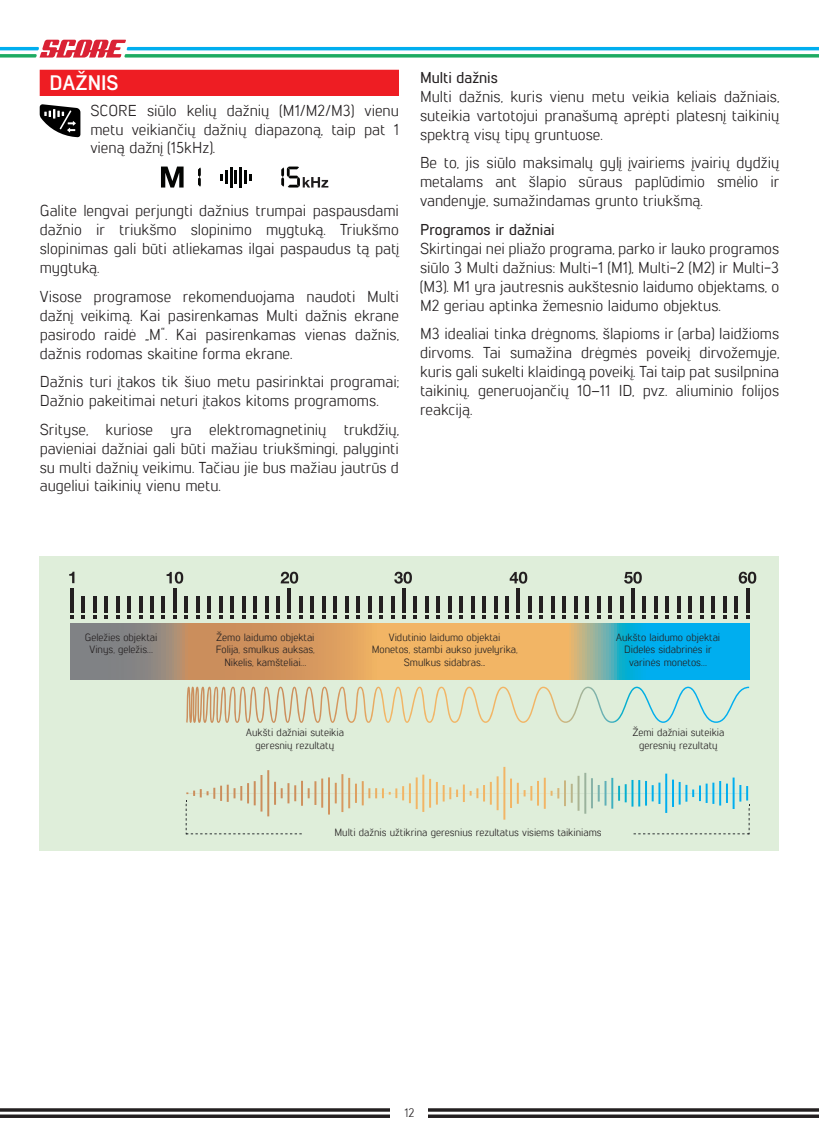
<style>
.page{position:relative;width:819px;height:1141px;background:#fff}
.page>*{position:absolute;margin:0;border:0;box-sizing:border-box;transform-origin:0 0}
.t1{font:700 21px "Lintel";color:#fff}
.t2{font:15.75px/18.9px "Lintel";color:#231f20;text-align:justify}
.t3{font:500 15.75px "Lintel";color:#231f20}
.t4{font:12.25px "Lintel";color:#231f20}
.t5{font:10.5px/12.6px "Lintel";color:#231f20;text-align:center}
</style>
<div class="page">
<svg style="left:0;top:40px;width:819px;height:18px"></svg>
<svg style="left:0;top:1108px;width:819px;height:10px"></svg>
<div style="left:390px;top:1107px;width:38px;height:13px;background:#fff"></div>
<div style="left:40px;top:70px;width:359px;height:26px;background:#ee1d23"></div>
<svg style="left:40px;top:104px;width:40px;height:33px"></svg>
<hr style="left:225px;top:170px;width:3px;height:14px;background:#040503">
<svg style="left:220px;top:174px;width:3px;height:6px"></svg>
<svg style="left:235px;top:170px;width:2px;height:14px"></svg>
<hr style="left:230px;top:167px;width:2px;height:21px;background:#040503">
<svg style="left:244px;top:170px;width:7px;height:14px"></svg>
<hr style="left:239px;top:167px;width:3px;height:21px;background:#040503">
<svg style="left:161px;top:167px;width:40px;height:21px"></svg>
<svg style="left:281px;top:167px;width:47px;height:21px"></svg>
<div style="left:40px;top:556px;width:739px;height:295px;background:#dfeeda"></div>
<svg style="left:70px;top:623px;width:679px;height:56px;background:#a3a385"></svg>
<svg style="left:69px;top:572px;width:5px;height:11px"></svg>
<svg style="left:166px;top:572px;width:17px;height:12px"></svg>
<svg style="left:280px;top:572px;width:18px;height:12px"></svg>
<svg style="left:394px;top:572px;width:18px;height:12px"></svg>
<svg style="left:509px;top:572px;width:18px;height:12px"></svg>
<svg style="left:624px;top:572px;width:17px;height:12px"></svg>
<svg style="left:738px;top:572px;width:18px;height:12px"></svg>
<hr style="left:82px;top:597px;width:3px;height:16px;background:#231f20">
<hr style="left:93px;top:597px;width:3px;height:16px;background:#231f20">
<hr style="left:104px;top:597px;width:4px;height:16px;background:#231f20">
<hr style="left:116px;top:597px;width:3px;height:16px;background:#231f20">
<hr style="left:127px;top:597px;width:4px;height:16px;background:#231f20">
<hr style="left:139px;top:597px;width:3px;height:16px;background:#231f20">
<hr style="left:150px;top:597px;width:4px;height:16px;background:#231f20">
<hr style="left:162px;top:597px;width:3px;height:16px;background:#231f20">
<hr style="left:185px;top:597px;width:3px;height:16px;background:#231f20">
<hr style="left:196px;top:597px;width:3px;height:16px;background:#231f20">
<hr style="left:207px;top:597px;width:4px;height:16px;background:#231f20">
<hr style="left:219px;top:597px;width:3px;height:16px;background:#231f20">
<hr style="left:230px;top:597px;width:4px;height:16px;background:#231f20">
<hr style="left:242px;top:597px;width:3px;height:16px;background:#231f20">
<hr style="left:253px;top:597px;width:4px;height:16px;background:#231f20">
<hr style="left:265px;top:597px;width:3px;height:16px;background:#231f20">
<hr style="left:276px;top:597px;width:4px;height:16px;background:#231f20">
<hr style="left:299px;top:597px;width:3px;height:16px;background:#231f20">
<hr style="left:310px;top:597px;width:4px;height:16px;background:#231f20">
<hr style="left:322px;top:597px;width:3px;height:16px;background:#231f20">
<hr style="left:333px;top:597px;width:4px;height:16px;background:#231f20">
<hr style="left:345px;top:597px;width:3px;height:16px;background:#231f20">
<hr style="left:356px;top:597px;width:4px;height:16px;background:#231f20">
<hr style="left:368px;top:597px;width:3px;height:16px;background:#231f20">
<hr style="left:379px;top:597px;width:4px;height:16px;background:#231f20">
<hr style="left:391px;top:597px;width:3px;height:16px;background:#231f20">
<hr style="left:413px;top:597px;width:4px;height:16px;background:#231f20">
<hr style="left:425px;top:597px;width:3px;height:16px;background:#231f20">
<hr style="left:436px;top:597px;width:4px;height:16px;background:#231f20">
<hr style="left:448px;top:597px;width:3px;height:16px;background:#231f20">
<hr style="left:459px;top:597px;width:4px;height:16px;background:#231f20">
<hr style="left:471px;top:597px;width:3px;height:16px;background:#231f20">
<hr style="left:482px;top:597px;width:4px;height:16px;background:#231f20">
<hr style="left:494px;top:597px;width:3px;height:16px;background:#231f20">
<hr style="left:505px;top:597px;width:3px;height:16px;background:#231f20">
<hr style="left:528px;top:597px;width:3px;height:16px;background:#231f20">
<hr style="left:539px;top:597px;width:4px;height:16px;background:#231f20">
<hr style="left:551px;top:597px;width:3px;height:16px;background:#231f20">
<hr style="left:562px;top:597px;width:4px;height:16px;background:#231f20">
<hr style="left:574px;top:597px;width:3px;height:16px;background:#231f20">
<hr style="left:585px;top:597px;width:4px;height:16px;background:#231f20">
<hr style="left:597px;top:597px;width:3px;height:16px;background:#231f20">
<hr style="left:608px;top:597px;width:3px;height:16px;background:#231f20">
<svg style="left:620px;top:597px;width:3px;height:16px"></svg>
<hr style="left:642px;top:597px;width:4px;height:16px;background:#231f20">
<hr style="left:654px;top:597px;width:3px;height:16px;background:#231f20">
<hr style="left:665px;top:597px;width:4px;height:16px;background:#231f20">
<hr style="left:677px;top:597px;width:3px;height:16px;background:#231f20">
<hr style="left:688px;top:597px;width:4px;height:16px;background:#231f20">
<hr style="left:700px;top:597px;width:3px;height:16px;background:#231f20">
<hr style="left:711px;top:597px;width:3px;height:16px;background:#231f20">
<svg style="left:723px;top:597px;width:3px;height:16px"></svg>
<hr style="left:734px;top:597px;width:3px;height:16px;background:#231f20">
<svg style="left:746px;top:589px;width:3px;height:24px"></svg>
<hr style="left:631px;top:589px;width:3px;height:24px;background:#231f20">
<hr style="left:516px;top:589px;width:4px;height:24px;background:#231f20">
<hr style="left:402px;top:589px;width:3px;height:24px;background:#231f20">
<hr style="left:288px;top:589px;width:3px;height:24px;background:#231f20">
<hr style="left:173px;top:589px;width:4px;height:24px;background:#231f20">
<hr style="left:70px;top:589px;width:4px;height:24px;background:#231f20">
<svg style="left:70px;top:615px;width:4px;height:3px"></svg>
<svg style="left:104px;top:615px;width:4px;height:3px"></svg>
<svg style="left:127px;top:615px;width:4px;height:3px"></svg>
<svg style="left:150px;top:615px;width:4px;height:3px"></svg>
<svg style="left:173px;top:615px;width:4px;height:3px"></svg>
<svg style="left:207px;top:615px;width:4px;height:3px"></svg>
<svg style="left:230px;top:615px;width:4px;height:3px"></svg>
<svg style="left:253px;top:615px;width:4px;height:3px"></svg>
<svg style="left:276px;top:615px;width:4px;height:3px"></svg>
<svg style="left:310px;top:615px;width:4px;height:3px"></svg>
<svg style="left:333px;top:615px;width:4px;height:3px"></svg>
<svg style="left:356px;top:615px;width:4px;height:3px"></svg>
<svg style="left:379px;top:615px;width:4px;height:3px"></svg>
<svg style="left:413px;top:615px;width:4px;height:3px"></svg>
<svg style="left:436px;top:615px;width:4px;height:3px"></svg>
<svg style="left:459px;top:615px;width:4px;height:3px"></svg>
<svg style="left:482px;top:615px;width:4px;height:3px"></svg>
<svg style="left:516px;top:615px;width:4px;height:3px"></svg>
<svg style="left:539px;top:615px;width:4px;height:3px"></svg>
<svg style="left:562px;top:615px;width:4px;height:3px"></svg>
<svg style="left:585px;top:615px;width:4px;height:3px"></svg>
<svg style="left:642px;top:615px;width:4px;height:3px"></svg>
<svg style="left:665px;top:615px;width:4px;height:3px"></svg>
<svg style="left:688px;top:615px;width:4px;height:3px"></svg>
<svg style="left:200px;top:687px;width:548px;height:34px"></svg>
<svg style="left:186px;top:767px;width:324px;height:67px"></svg>
<svg style="left:633px;top:804px;width:116px;height:30px"></svg>
<h1 class="t1" style="left:50px;top:68px;width:70px">DAŽNIS</h1>
<p class="t2" style="left:90px;top:100px;width:310px">SCORE siūlo kelių dažnių (M1/M2/M3) vienu metu veikiančių dažnių diapazoną, taip pat 1 vieną dažnį (15kHz).</p>
<p class="t2" style="left:40px;top:201px;width:361px">Galite lengvai perjungti dažnius trumpai paspausdami dažnio ir triukšmo slopinimo mygtuką. Triukšmo slopinimas gali būti atliekamas ilgai paspaudus tą patį mygtuką.</p>
<p class="t2" style="left:40px;top:286px;width:361px">Visose programose rekomenduojama naudoti Multi dažnį veikimą. Kai pasirenkamas Multi dažnis ekrane pasirodo raidė „M“. Kai pasirenkamas vienas dažnis, dažnis rodomas skaitine forma ekrane.</p>
<p class="t2" style="left:40px;top:372px;width:361px">Dažnis turi įtakos tik šiuo metu pasirinktai programai;<br>Dažnio pakeitimai neturi įtakos kitoms programoms.</p>
<p class="t2" style="left:40px;top:420px;width:361px">Srityse, kuriose yra elektromagnetinių trukdžių, pavieniai dažniai gali būti mažiau triukšmingi, palyginti su multi dažnių veikimu. Tačiau jie bus mažiau jautrūs d augeliui taikinių vienu metu.</p>
<p class="t3" style="left:420px;top:67px;width:79px">Multi dažnis</p>
<p class="t2" style="left:420px;top:86px;width:361px">Multi dažnis, kuris vienu metu veikia keliais dažniais, suteikia vartotojui pranašumą aprėpti platesnį taikinių spektrą visų tipų gruntuose.</p>
<p class="t2" style="left:420px;top:153px;width:361px">Be to, jis siūlo maksimalų gylį įvairiems įvairių dydžių metalams ant šlapio sūraus paplūdimio smėlio ir vandenyje, sumažindamas grunto triukšmą.</p>
<p class="t3" style="left:420px;top:219px;width:136px">Programos ir dažniai</p>
<p class="t2" style="left:420px;top:238px;width:361px">Skirtingai nei pliažo programa, parko ir lauko programos siūlo 3 Multi dažnius: Multi-1 (M1), Multi-2 (M2) ir Multi-3 (M3). M1 yra jautresnis aukštesnio laidumo objektams, o M2 geriau aptinka žemesnio laidumo objektus.</p>
<p class="t2" style="left:420px;top:324px;width:361px">M3 idealiai tinka drėgnoms, šlapioms ir (arba) laidžioms dirvoms. Tai sumažina drėgmės poveikį dirvožemyje, kuris gali sukelti klaidingą poveikį. Tai taip pat susilpnina taikinių, generuojančių 10–11 ID, pvz. aliuminio folijos reakciją.</p>
<p class="t5" style="left:85px;top:630px;width:74px">Geležies objektai<br>Vinys, geležis…</p>
<p class="t5" style="left:216px;top:630px;width:100px">Žemo laidumo objektai<br>Folija, smulkus auksas,<br>Nikelis, kamšteliai…</p>
<p class="t5" style="left:371px;top:630px;width:147px">Vidutinio laidumo objektai<br>Monetos, stambi aukso juvelyrika,<br>Smulkus sidabras...</p>
<p class="t5" style="left:615px;top:630px;width:106px">Aukšto laidumo objektai<br>Didelės sidabrinės ir varinės monetos…</p>
<p class="t5" style="left:246px;top:726px;width:100px">Aukšti dažniai suteikia geresnių rezultatų</p>
<p class="t5" style="left:632px;top:726px;width:94px">Žemi dažniai suteikia geresnių rezultatų</p>
<p class="t5" style="left:334px;top:825px;width:269px">Multi dažnis užtikrina geresnius rezultatus visiems taikiniams</p>
<p class="t4" style="left:404px;top:1104px;width:11px">12</p>
</div>
